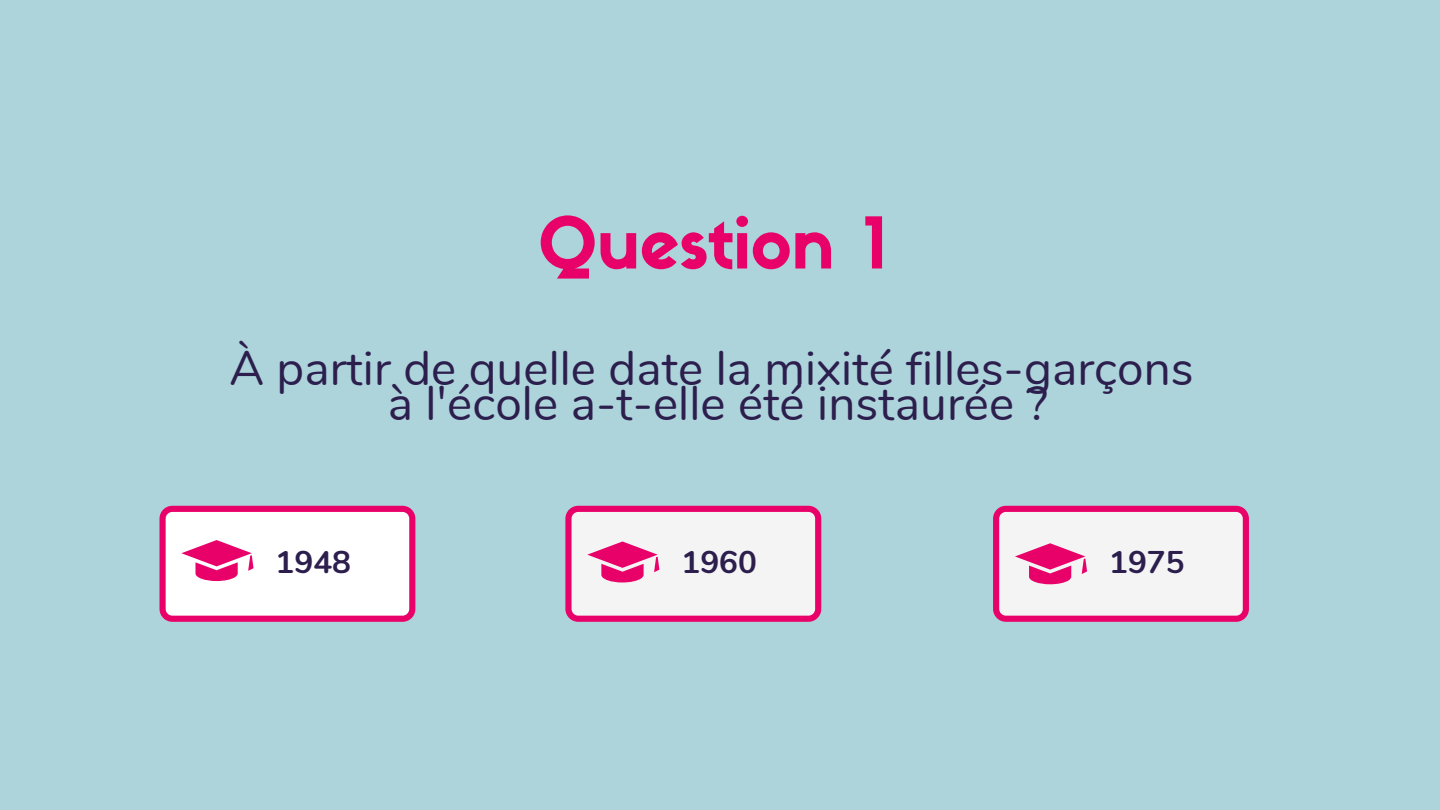
<style>
.page{position:relative;width:1440px;height:810px;background:#add4db}
.page>*{position:absolute;margin:0;border:0;box-sizing:border-box;transform-origin:0 0}
.t1{font:70px "Sifonn Basic";color:#e9016a}
.t2{font:47.7px/35.2px "Nunito";color:#2c1e4d;text-align:center}
.t3{font:700 31.4px "Nunito";color:#2c1e4d}
</style>
<div class="page">
<svg style="left:160px;top:506px;width:255px;height:116px;background:#facde1"></svg>
<svg style="left:565px;top:506px;width:256px;height:116px;background:#f1c4d9"></svg>
<svg style="left:993px;top:506px;width:256px;height:116px;background:#f1c4d8"></svg>
<p class="t1" style="left:538px;top:216px;width:349px">Question 1</p>
<p class="t2" style="left:229px;top:351px;width:966px">À partir de quelle date la mixité filles-garçons à l'école a-t-elle été instaurée ?</p>
<h1 class="t3" style="left:276px;top:542px;width:77px">1948</h1>
<h2 class="t3" style="left:681px;top:542px;width:77px">1960</h2>
<p class="t3" style="left:1109px;top:542px;width:77px">1975</p>
</div>
